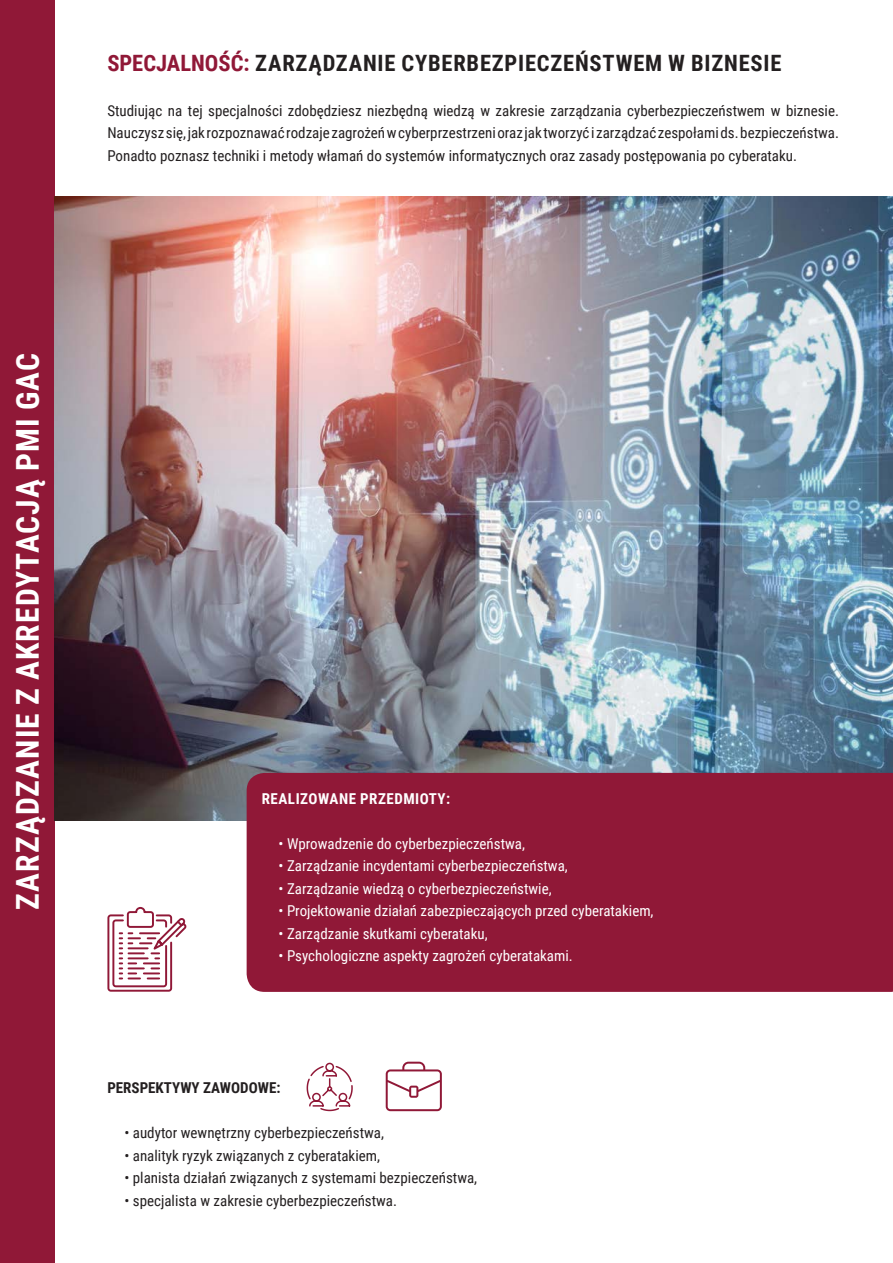
<style>
.page{position:relative;width:893px;height:1263px;background:#fff}
.page>*{position:absolute;margin:0;border:0;box-sizing:border-box;transform-origin:0 0}
.t1{font:700 31.5px "Roboto Condensed";letter-spacing:.035em;color:#fff}
.t2{font:700 22.5px "Roboto Condensed";letter-spacing:.035em;color:#231f20}
.t3{font:15px/22.5px "Roboto Condensed";color:#231f20;text-align:justify}
.t4{font:15px "Roboto Condensed";color:#fff}
.t5{font:700 15px "Roboto Condensed";letter-spacing:.035em;color:#fff}
.t6{font:700 15px "Roboto Condensed";color:#231f20}
.s1{color:#901837}
</style>
<div class="page">
<div style="left:0;top:0;width:54px;height:1263px;background:#901837"></div>
<img style="left:54px;top:197px;width:839px;height:624px">
<div style="left:247px;top:773px;width:646px;height:219px;background:#901837"></div>
<hr style="left:892px;top:219px;width:1px;height:602px;background:#00aeef">
<svg style="left:107px;top:906px;width:80px;height:86px"></svg>
<svg style="left:386px;top:1062px;width:56px;height:49px"></svg>
<svg style="left:306px;top:1062px;width:47px;height:50px"></svg>
<p class="t2" style="left:107px;top:47px;width:675px"><span class="s1">SPECJALNOŚĆ:</span> ZARZĄDZANIE CYBERBEZPIECZEŃSTWEM W BIZNESIE</p>
<p class="t3" style="left:107px;top:99px;width:733px">Studiując na tej specjalności zdobędziesz niezbędną wiedzą w zakresie zarządzania cyberbezpieczeństwem w biznesie.<br>Nauczysz się, jak rozpoznawać rodzaje zagrożeń w cyberprzestrzeni oraz jak tworzyć i zarządzać zespołami ds. bezpieczeństwa.<br>Ponadto poznasz techniki i metody włamań do systemów informatycznych oraz zasady postępowania po cyberataku.</p>
<p class="t1" style="left:6px;top:910px;width:558px;rotate:-90deg">ZARZĄDZANIE Z AKREDYTACJĄ PMI GAC</p>
<p class="t5" style="left:262px;top:788px;width:190px">REALIZOWANE PRZEDMIOTY:</p>
<p class="t4" style="left:278px;top:833px;width:248px">• Wprowadzenie do cyberbezpieczeństwa,</p>
<p class="t4" style="left:278px;top:855px;width:291px">• Zarządzanie incydentami cyberbezpieczeństwa,</p>
<p class="t4" style="left:278px;top:878px;width:275px">• Zarządzanie wiedzą o cyberbezpieczeństwie,</p>
<p class="t4" style="left:278px;top:900px;width:377px">• Projektowanie działań zabezpieczających przed cyberatakiem,</p>
<p class="t4" style="left:278px;top:923px;width:211px">• Zarządzanie skutkami cyberataku,</p>
<p class="t4" style="left:278px;top:945px;width:296px">• Psychologiczne aspekty zagrożeń cyberatakami.</p>
<p class="t6" style="left:107px;top:1077px;width:175px">PERSPEKTYWY ZAWODOWE:</p>
<p class="t3" style="left:124px;top:1121px;width:261px">• audytor wewnętrzny cyberbezpieczeństwa,</p>
<p class="t3" style="left:124px;top:1144px;width:257px">• analityk ryzyk związanych z cyberatakiem,</p>
<p class="t3" style="left:124px;top:1166px;width:354px">• planista działań związanych z systemami bezpieczeństwa,</p>
<p class="t3" style="left:124px;top:1189px;width:274px">• specjalista w zakresie cyberbezpieczeństwa.</p>
</div>
